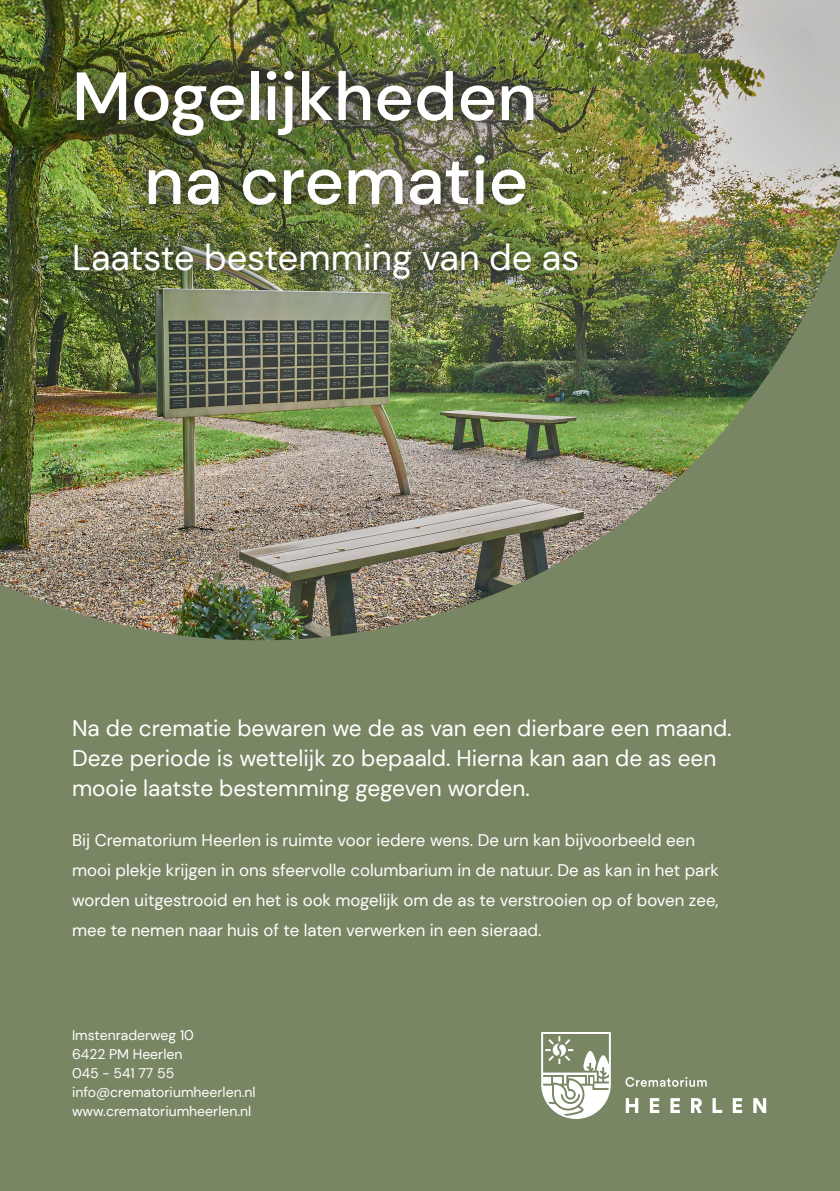
<style>
.page{position:relative;width:840px;height:1191px;background:#fff}
.page>*{position:absolute;margin:0;border:0;box-sizing:border-box;transform-origin:0 0}
.t1{font:500 68px/84px "DM Sans";color:#fff;text-align:right}
.t2{font:36px "DM Sans";color:#fff}
.t3{font:22.6px/30px "DM Sans";color:#fff}
.t4{font:16.8px/30px "DM Sans";color:#fff}
.t5{font:14px/19px "DM Sans";color:#fff}
</style>
<div class="page">
<div style="left:0;top:0;width:839px;height:1191px;background:#798664"></div>
<img style="left:0;top:0;width:839px;height:640px">
<div style="left:9px;top:5px;width:589px;height:266px;background:#231f20;opacity:.75"></div>
<div style="left:12px;top:184px;width:625px;height:156px;background:#231f20;opacity:.75"></div>
<svg style="left:625px;top:1098px;width:13px;height:15px"></svg>
<svg style="left:649px;top:1098px;width:10px;height:15px"></svg>
<svg style="left:670px;top:1098px;width:9px;height:15px"></svg>
<svg style="left:691px;top:1098px;width:10px;height:15px"></svg>
<svg style="left:712px;top:1098px;width:9px;height:15px"></svg>
<svg style="left:732px;top:1098px;width:9px;height:15px"></svg>
<svg style="left:753px;top:1098px;width:12px;height:15px"></svg>
<svg style="left:625px;top:1077px;width:81px;height:9px"></svg>
<svg style="left:541px;top:1032px;width:69px;height:87px"></svg>
<h1 class="t1" style="left:72px;top:54px;width:466px">Mogelijkheden na crematie</h1>
<h2 class="t2" style="left:72px;top:235px;width:508px">Laatste bestemming van de as</h2>
<h3 class="t3" style="left:72px;top:712px;width:660px">Na de crematie bewaren we de as van een dierbare een maand.<br>Deze periode is wettelijk zo bepaald. Hierna kan aan de as een mooie laatste bestemming gegeven worden.</h3>
<p class="t4" style="left:72px;top:825px;width:648px">Bij Crematorium Heerlen is ruimte voor iedere wens. De urn kan bijvoorbeeld een mooi plekje krijgen in ons sfeervolle columbarium in de natuur. De as kan in het park worden uitgestrooid en het is ook mogelijk om de as te verstrooien op of boven zee, mee te nemen naar huis of te laten verwerken in een sieraad.</p>
<p class="t5" style="left:72px;top:1025px;width:185px">Imstenraderweg 10<br>6422 PM Heerlen<br>045 - 541 77 55 info@crematoriumheerlen.nl www.crematoriumheerlen.nl</p>
</div>
